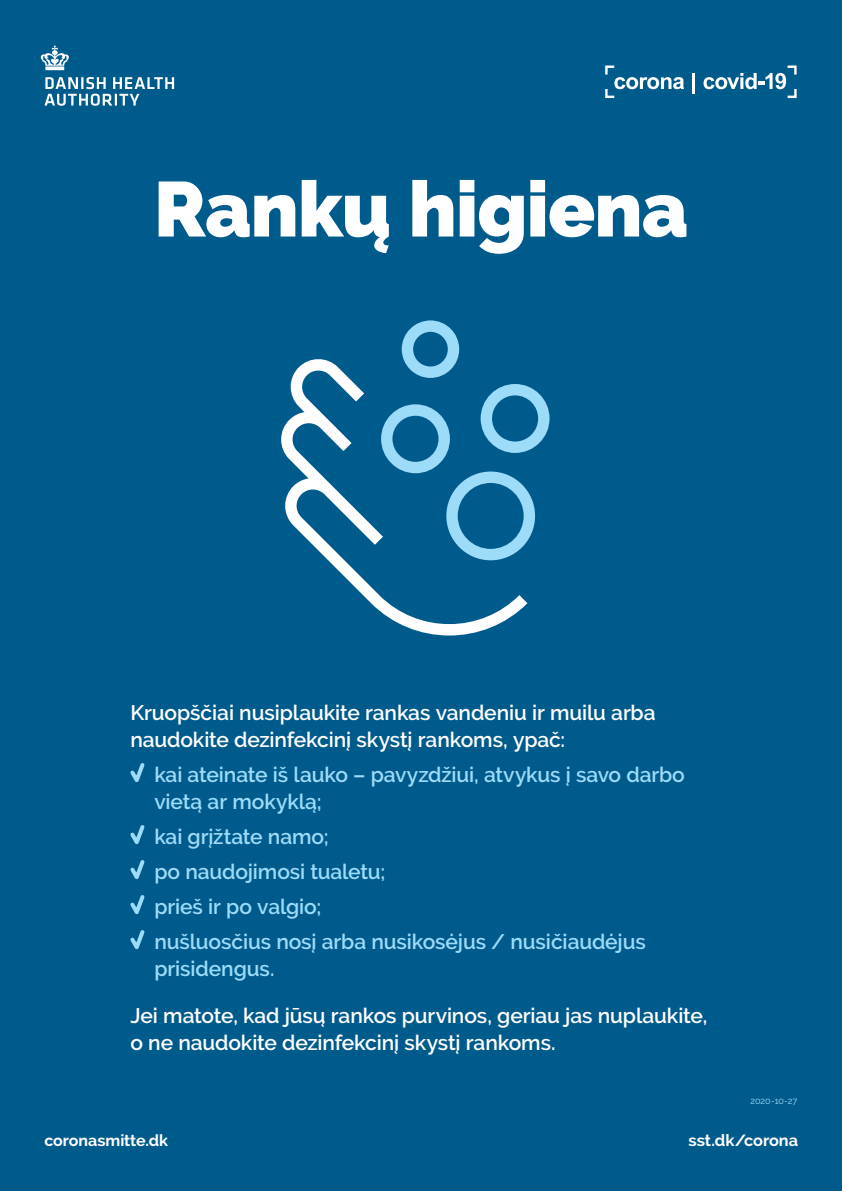
<style>
.page{position:relative;width:842px;height:1191px;background:#005b8d}
.page>*{position:absolute;margin:0;border:0;box-sizing:border-box;transform-origin:0 0}
.t1{font:900 77.5px "Raleway";letter-spacing:-.01em;color:#fff}
.t2{font:600 21px/27px "Raleway";letter-spacing:-.005em;color:#fff}
.t3{font:600 21px/27px "Raleway";letter-spacing:-.005em;color:#9cdcf8}
.t4{font:700 16.3px "Raleway";letter-spacing:-.005em;color:#fff}
.t5{font:700 16px "Raleway";letter-spacing:-.005em;color:#fff}
.t6{font:9px "Raleway";letter-spacing:-.005em;color:#9cdcf8}
</style>
<div class="page">
<svg style="left:605px;top:66px;width:79px;height:32px"></svg>
<hr style="left:692px;top:73px;width:3px;height:21px;background:#fff">
<svg style="left:703px;top:66px;width:94px;height:32px"></svg>
<svg style="left:527px;top:386px;width:22px;height:155px"></svg>
<svg style="left:402px;top:320px;width:57px;height:36px"></svg>
<svg style="left:281px;top:356px;width:246px;height:279px"></svg>
<svg style="left:130px;top:763px;width:15px;height:19px"></svg>
<svg style="left:130px;top:825px;width:15px;height:20px"></svg>
<svg style="left:130px;top:860px;width:15px;height:20px"></svg>
<svg style="left:130px;top:895px;width:15px;height:20px"></svg>
<svg style="left:130px;top:930px;width:15px;height:20px"></svg>
<svg style="left:41px;top:45px;width:28px;height:25px"></svg>
<svg style="left:45px;top:77px;width:129px;height:29px"></svg>
<p class="t1" style="left:154px;top:164px;width:536px">Rankų higiena</p>
<p class="t2" style="left:130px;top:699px;width:527px">Kruopščiai nusiplaukite rankas vandeniu ir muilu arba naudokite dezinfekcinį skystį rankoms, ypač:</p>
<p class="t3" style="left:154px;top:761px;width:532px">kai ateinate iš lauko – pavyzdžiui, atvykus į savo darbo vietą ar mokyklą;</p>
<p class="t3" style="left:154px;top:823px;width:176px">kai grįžtate namo;</p>
<p class="t3" style="left:154px;top:858px;width:232px">po naudojimosi tualetu;</p>
<p class="t3" style="left:154px;top:893px;width:168px">prieš ir po valgio;</p>
<p class="t3" style="left:154px;top:928px;width:493px">nušluosčius nosį arba nusikosėjus / nusičiaudėjus prisidengus.</p>
<p class="t2" style="left:130px;top:1002px;width:578px">Jei matote, kad jūsų rankos purvinos, geriau jas nuplaukite, o ne naudokite dezinfekcinį skystį rankoms.</p>
<p class="t6" style="left:750px;top:1096px;width:48px">2020-10-27</p>
<p class="t5" style="left:44px;top:1130px;width:125px">coronasmitte.dk</p>
<p class="t4" style="left:688px;top:1130px;width:111px">sst.dk/corona</p>
</div>
